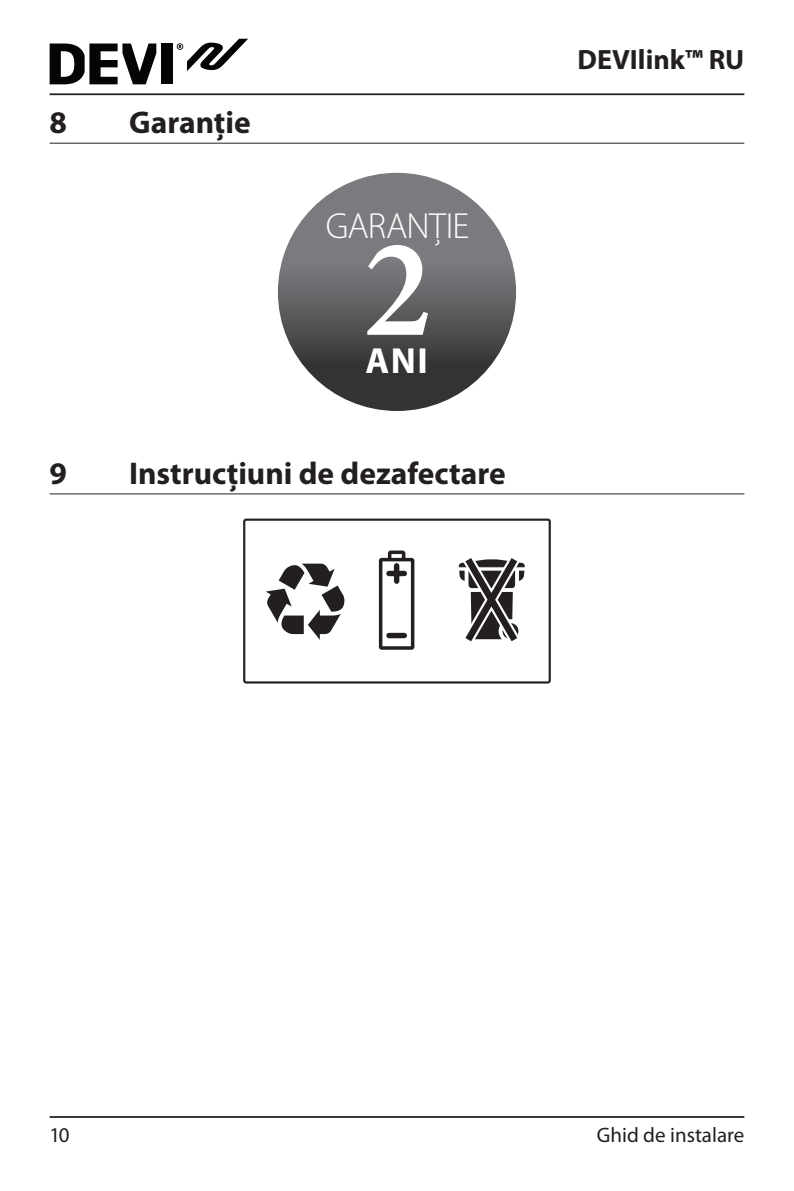
<style>
.page{position:relative;width:794px;height:1191px;background:#fff}
.page>*{position:absolute;margin:0;border:0;box-sizing:border-box;transform-origin:0 0}
.t1{font:300 36.4px "Myriad Pro";letter-spacing:-.02em;color:#fff}
.t2{font:700 36.4px "Myriad Pro";color:#fff}
.t3{font:700 31.5px "Myriad Pro";color:#231f20}
.t4{font:700 28px "Myriad Pro";color:#231f20}
.t5{font:21px "Myriad Pro";color:#231f20}
</style>
<div class="page">
<hr style="left:50px;top:93px;width:694px;height:2px;background:#231f20">
<hr style="left:50px;top:1116px;width:694px;height:1px;background:#231f20">
<hr style="left:50px;top:143px;width:694px;height:1px;background:#231f20">
<svg style="left:277px;top:172px;width:240px;height:239px"></svg>
<svg style="left:367px;top:245px;width:61px;height:90px"></svg>
<hr style="left:50px;top:493px;width:694px;height:1px;background:#231f20">
<svg style="left:243px;top:518px;width:308px;height:165px"></svg>
<div style="left:161px;top:43px;width:11px;height:41px;background:#060504"></div>
<svg style="left:50px;top:43px;width:106px;height:41px"></svg>
<svg style="left:177px;top:39px;width:71px;height:32px"></svg>
<p class="t3" style="left:50px;top:105px;width:19px">8</p>
<p class="t3" style="left:129px;top:105px;width:123px">Garanţie</p>
<p class="t1" style="left:326px;top:205px;width:145px">GARANŢIE</p>
<p class="t2" style="left:365px;top:337px;width:64px">ANI</p>
<p class="t3" style="left:50px;top:455px;width:19px">9</p>
<p class="t3" style="left:129px;top:455px;width:378px">Instrucţiuni de dezafectare</p>
<p class="t4" style="left:577px;top:44px;width:168px">DEVIlink™ RU</p>
<p class="t5" style="left:50px;top:1123px;width:21px">10</p>
<p class="t5" style="left:597px;top:1123px;width:149px">Ghid de instalare</p>
</div>
